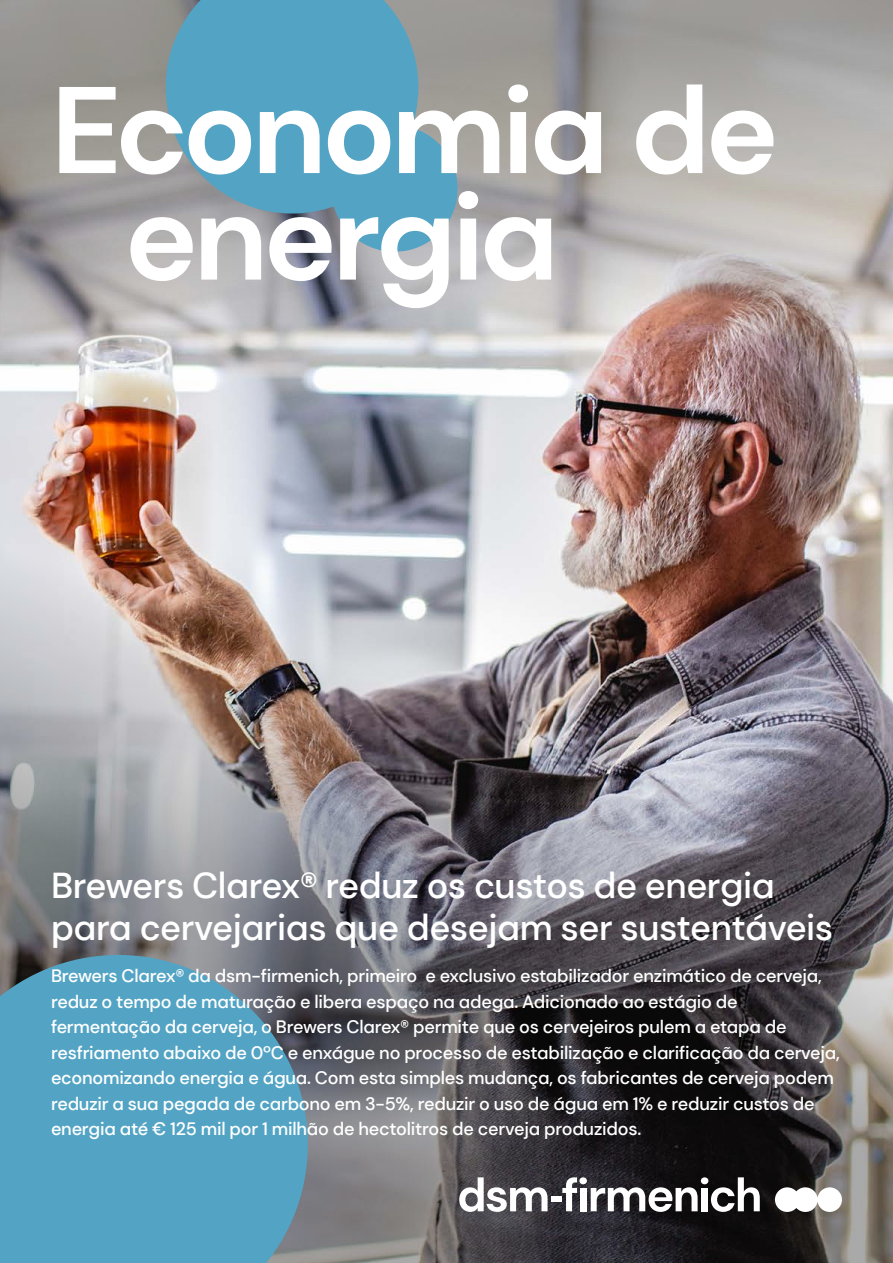
<style>
.page{position:relative;width:893px;height:1263px;background:#fff}
.page>*{position:absolute;margin:0;border:0;box-sizing:border-box;transform-origin:0 0}
.t1{font:700 123px/106.5px "DM Sans";letter-spacing:-.04em;color:#fff}
.t2{font:500 36px/42px "DM Sans";letter-spacing:-.015em;color:#fff}
.t3{font:500 18px/25.5px "DM Sans";letter-spacing:-.015em;color:#fff}
</style>
<div class="page">
<svg style="left:0;top:923px;width:893px;height:340px;background:#4d4b4e"></svg>
<img style="left:0;top:0;width:893px;height:923px">
<svg style="left:165px;top:0;width:254px;height:214px;background:#5ba2be"></svg>
<div style="left:331px;top:125px;width:127px;height:127px;background:#53a4c4;border-radius:50%"></div>
<svg style="left:0;top:955px;width:308px;height:308px;background:#549cb9"></svg>
<div style="left:580px;top:1188px;width:6px;height:23px;background:#fff"></div>
<svg style="left:562px;top:1177px;width:15px;height:34px"></svg>
<div style="left:579px;top:1177px;width:8px;height:7px;background:#fff;border-radius:50%"></div>
<div style="left:551px;top:1196px;width:11px;height:6px;background:#fff"></div>
<svg style="left:459px;top:1177px;width:89px;height:35px"></svg>
<svg style="left:711px;top:1177px;width:49px;height:35px"></svg>
<div style="left:701px;top:1177px;width:7px;height:7px;background:#fff;border-radius:50%"></div>
<div style="left:702px;top:1188px;width:6px;height:23px;background:#fff"></div>
<svg style="left:591px;top:1187px;width:107px;height:25px"></svg>
<svg style="left:775px;top:1187px;width:67px;height:25px"></svg>
<h1 class="t1" style="left:124px;top:77px;width:656px;text-indent:-73px">Economia de energia</h1>
<h2 class="t2" style="left:51px;top:865px;width:784px">Brewers Clarex® reduz os custos de energia para cervejarias que desejam ser sustentáveis</h2>
<p class="t3" style="left:51px;top:963px;width:790px">Brewers Clarex® da dsm-firmenich, primeiro e exclusivo estabilizador enzimático de cerveja, reduz o tempo de maturação e libera espaço na adega. Adicionado ao estágio de fermentação da cerveja, o Brewers Clarex® permite que os cervejeiros pulem a etapa de resfriamento abaixo de 0ºC e enxágue no processo de estabilização e clarificação da cerveja, economizando energia e água. Com esta simples mudança, os fabricantes de cerveja podem reduzir a sua pegada de carbono em 3-5%, reduzir o uso de água em 1% e reduzir custos de energia até € 125 mil por 1 milhão de hectolitros de cerveja produzidos.</p>
</div>
